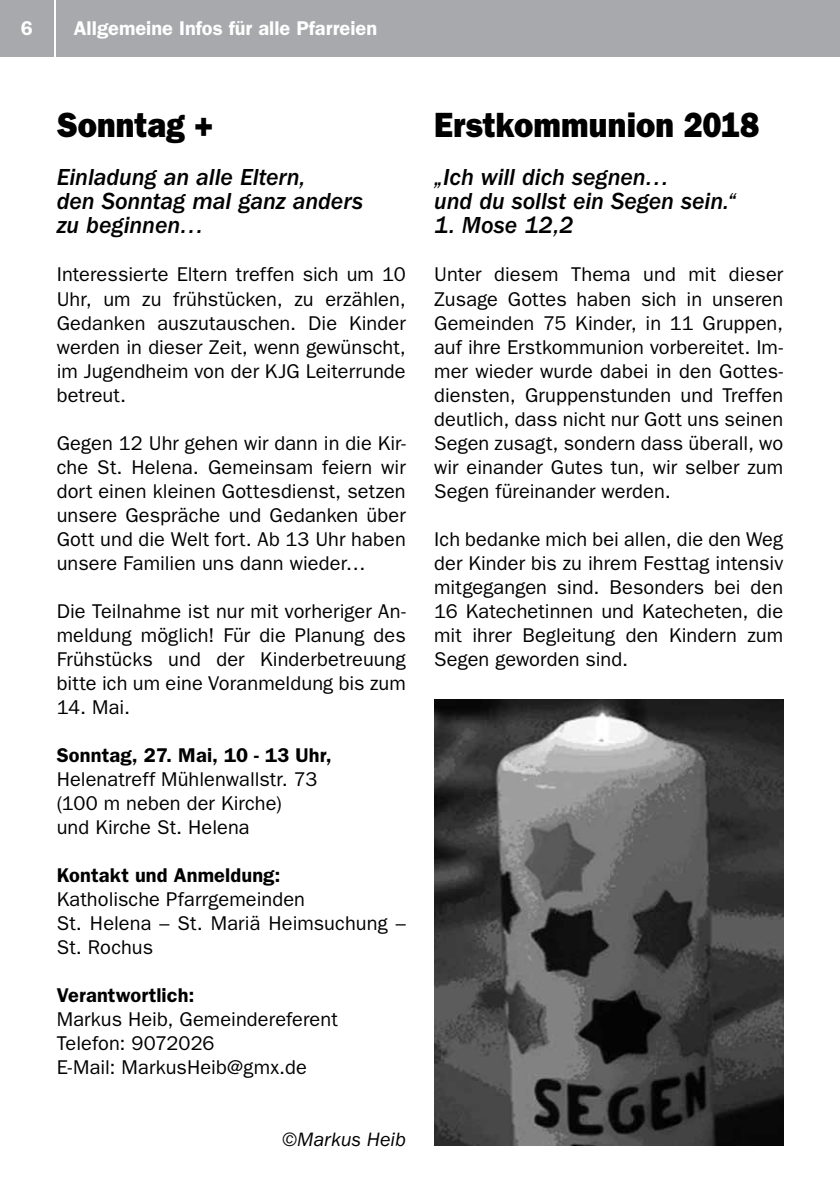
<style>
.page{position:relative;width:840px;height:1191px;background:#fff}
.page>*{position:absolute;margin:0;border:0;box-sizing:border-box;transform-origin:0 0}
.t1{font:800 35.2px "Franklin Gothic LT";letter-spacing:.005em;color:#000;scale:.91 1}
.t2{font:italic 500 24px/24px "Franklin Gothic LT";letter-spacing:-.005em;color:#000}
.t3{font:20px/24px "Franklin Gothic LT";letter-spacing:.005em;color:#000;text-align:justify}
.t4{font:600 20px "Franklin Gothic LT";letter-spacing:.005em;color:#000}
.t5{font:600 20px "Franklin Gothic LT";color:#fff}
.t6{font:italic 20px "Franklin Gothic LT";color:#000}
</style>
<div class="page">
<div style="left:0;top:0;width:54px;height:57px;background:#a7a9ac"></div>
<div style="left:57px;top:0;width:782px;height:57px;background:#a7a9ac"></div>
<img style="left:434px;top:700px;width:348px;height:445px">
<p class="t5" style="left:21px;top:17px;width:14px">6</p>
<p class="t5" style="left:74px;top:17px;width:305px">Allgemeine Infos für alle Pfarreien</p>
<h1 class="t1" style="left:57px;top:105px;width:174px">Sonntag +</h1>
<p class="t2" style="left:57px;top:166px;width:307px">Einladung an alle Eltern,<br>den Sonntag mal ganz anders zu beginnen…</p>
<p class="t3" style="left:57px;top:263px;width:350px">Interessierte Eltern treffen sich um 10<br>Uhr, um zu frühstücken, zu erzählen, Gedanken auszutauschen. Die Kinder werden in dieser Zeit, wenn gewünscht, im Jugendheim von der KJG Leiterrunde betreut.</p>
<p class="t3" style="left:57px;top:431px;width:350px">Gegen 12 Uhr gehen wir dann in die Kir&shy;che St. Helena. Gemeinsam feiern wir dort einen kleinen Gottesdienst, setzen unsere Gespräche und Gedanken über Gott und die Welt fort. Ab 13 Uhr haben unsere Familien uns dann wieder…</p>
<p class="t3" style="left:57px;top:599px;width:350px">Die Teilnahme ist nur mit vorheriger An&shy;meldung möglich! Für die Planung des Frühstücks und der Kinderbetreuung bitte ich um eine Voranmeldung bis zum</p>
<p class="t3" style="left:57px;top:695px;width:75px">14. Mai.</p>
<p class="t4" style="left:57px;top:743px;width:276px">Sonntag, 27. Mai, 10 - 13 Uhr,</p>
<p class="t3" style="left:57px;top:767px;width:262px;text-align:left">Helenatreff Mühlenwallstr. 73 (100 m neben der Kirche) und Kirche St. Helena</p>
<p class="t4" style="left:57px;top:863px;width:225px">Kontakt und Anmeldung:</p>
<p class="t3" style="left:57px;top:887px;width:350px;text-align:left">Katholische Pfarrgemeinden<br>St. Helena – St. Mariä Heimsuchung –<br>St. Rochus</p>
<p class="t4" style="left:57px;top:983px;width:139px">Verantwortlich:</p>
<p class="t3" style="left:57px;top:1007px;width:282px;text-align:left">Markus Heib, Gemeindereferent<br>Telefon: 9072026<br>E-Mail: MarkusHeib@gmx.de</p>
<p class="t6" style="left:282px;top:1128px;width:125px">©Markus Heib</p>
<h1 class="t1" style="left:434px;top:105px;width:359px">Erstkommunion 2018</h1>
<p class="t2" style="left:434px;top:166px;width:303px">„Ich will dich segnen…<br>und du sollst ein Segen sein.“</p>
<p class="t2" style="left:434px;top:214px;width:141px">1. Mose 12,2</p>
<p class="t3" style="left:434px;top:263px;width:350px">Unter diesem Thema und mit dieser Zusage Gottes haben sich in unseren Gemeinden 75 Kinder, in 11 Gruppen, auf ihre Erstkommunion vorbereitet. Im&shy;mer wieder wurde dabei in den Gottes&shy;diensten, Gruppenstunden und Treffen deutlich, dass nicht nur Gott uns seinen Segen zusagt, sondern dass überall, wo wir einander Gutes tun, wir selber zum Segen füreinander werden.</p>
<p class="t3" style="left:434px;top:527px;width:350px">Ich bedanke mich bei allen, die den Weg der Kinder bis zu ihrem Festtag intensiv mitgegangen sind. Besonders bei den 16 Katechetinnen und Katecheten, die mit ihrer Begleitung den Kindern zum Segen geworden sind.</p>
</div>
